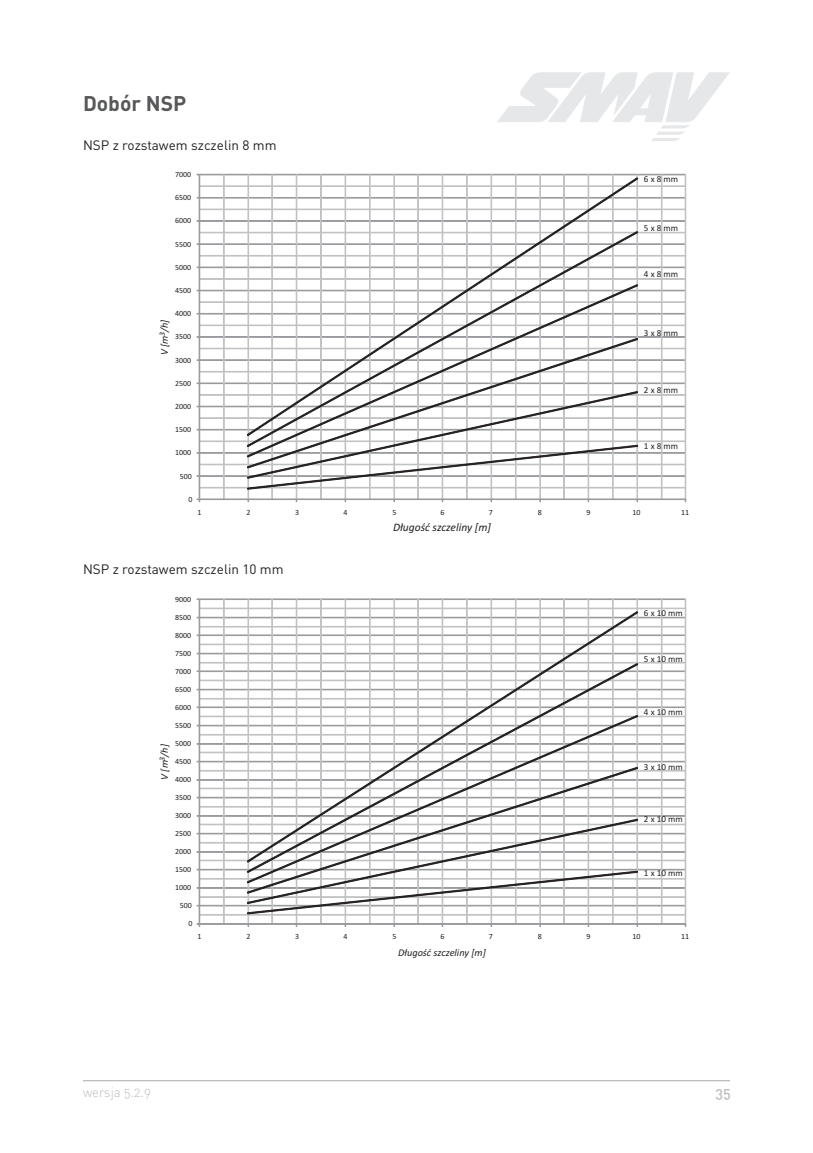
<style>
.page{position:relative;width:813px;height:1153px;background:#fff}
.page>*{position:absolute;margin:0;border:0;box-sizing:border-box;transform-origin:0 0}
.t1{font:700 21px "DIN Pro";color:#57585a}
.t2{font:15px "DIN";color:#bcbdc0}
.t3{font:13.5px "DIN Pro";color:#231f20}
.t4{font:13.5px "DIN Light Alternate";color:#bcbdc0}
.t5{font:italic 11.55px "Calibri";color:#231f20}
.t6{font:italic 10.35px "Calibri";color:#231f20}
.t7{font:9.15px "Calibri";color:#231f20}
.t8{font:7.95px "Calibri";color:#231f20}
</style>
<div class="page">
<svg style="left:497px;top:72px;width:232px;height:69px"></svg>
<svg style="left:196px;top:174px;width:490px;height:328px"></svg>
<svg style="left:247px;top:457px;width:390px;height:11px"></svg>
<svg style="left:247px;top:447px;width:390px;height:10px"></svg>
<svg style="left:247px;top:436px;width:390px;height:11px"></svg>
<svg style="left:247px;top:178px;width:390px;height:258px"></svg>
<svg style="left:196px;top:598px;width:490px;height:328px"></svg>
<svg style="left:247px;top:882px;width:390px;height:11px"></svg>
<svg style="left:247px;top:873px;width:390px;height:9px"></svg>
<svg style="left:247px;top:862px;width:390px;height:11px"></svg>
<svg style="left:247px;top:611px;width:390px;height:251px"></svg>
<hr style="left:83px;top:1079px;width:646px;height:2px;background:#bcbdc0">
<h1 class="t1" style="left:83px;top:95px;width:105px">Dobór NSP</h1>
<h3 class="t3" style="left:83px;top:139px;width:195px">NSP z rozstawem szczelin 8 mm</h3>
<p class="t8" style="left:175px;top:171px;width:18px">7000</p>
<p class="t8" style="left:175px;top:194px;width:18px">6500</p>
<p class="t8" style="left:175px;top:217px;width:18px">6000</p>
<p class="t8" style="left:175px;top:240px;width:18px">5500</p>
<p class="t8" style="left:175px;top:264px;width:18px">5000</p>
<p class="t8" style="left:175px;top:287px;width:18px">4500</p>
<p class="t8" style="left:175px;top:310px;width:18px">4000</p>
<h3 class="t6" style="left:160px;top:355px;width:37px;rotate:-90deg">V [m<sup>3</sup>/h]</h3>
<p class="t8" style="left:175px;top:333px;width:18px">3500</p>
<p class="t8" style="left:175px;top:356px;width:18px">3000</p>
<p class="t8" style="left:175px;top:380px;width:18px">2500</p>
<p class="t8" style="left:175px;top:403px;width:18px">2000</p>
<p class="t8" style="left:175px;top:426px;width:18px">1500</p>
<p class="t8" style="left:175px;top:449px;width:18px">1000</p>
<p class="t8" style="left:180px;top:472px;width:14px">500</p>
<p class="t8" style="left:188px;top:495px;width:6px">0</p>
<p class="t7" style="left:643px;top:175px;width:36px">6 x 8 mm</p>
<p class="t7" style="left:643px;top:224px;width:36px">5 x 8 mm</p>
<p class="t7" style="left:643px;top:270px;width:36px">4 x 8 mm</p>
<p class="t7" style="left:643px;top:329px;width:36px">3 x 8 mm</p>
<p class="t7" style="left:643px;top:386px;width:36px">2 x 8 mm</p>
<p class="t7" style="left:643px;top:441px;width:36px">1 x 8 mm</p>
<p class="t8" style="left:197px;top:508px;width:6px">1</p>
<p class="t8" style="left:246px;top:508px;width:6px">2</p>
<p class="t8" style="left:295px;top:508px;width:6px">3</p>
<p class="t8" style="left:343px;top:508px;width:6px">4</p>
<p class="t8" style="left:392px;top:508px;width:6px">5</p>
<p class="t8" style="left:440px;top:508px;width:6px">6</p>
<p class="t8" style="left:488px;top:508px;width:6px">7</p>
<p class="t8" style="left:537px;top:508px;width:6px">8</p>
<p class="t8" style="left:586px;top:508px;width:6px">9</p>
<p class="t8" style="left:632px;top:508px;width:10px">10</p>
<p class="t8" style="left:680px;top:508px;width:10px">11</p>
<h3 class="t3" style="left:83px;top:563px;width:202px">NSP z rozstawem szczelin 10 mm</h3>
<p class="t8" style="left:175px;top:595px;width:18px">9000</p>
<p class="t8" style="left:175px;top:614px;width:18px">8500</p>
<p class="t8" style="left:175px;top:631px;width:18px">8000</p>
<p class="t8" style="left:175px;top:650px;width:18px">7500</p>
<p class="t8" style="left:175px;top:668px;width:18px">7000</p>
<p class="t8" style="left:175px;top:686px;width:18px">6500</p>
<p class="t8" style="left:175px;top:704px;width:18px">6000</p>
<p class="t8" style="left:175px;top:722px;width:18px">5500</p>
<p class="t8" style="left:175px;top:740px;width:18px">5000</p>
<h3 class="t6" style="left:160px;top:779px;width:37px;rotate:-90deg">V [m<sup>3</sup>/h]</h3>
<p class="t8" style="left:175px;top:758px;width:18px">4500</p>
<p class="t8" style="left:175px;top:776px;width:18px">4000</p>
<p class="t8" style="left:175px;top:794px;width:18px">3500</p>
<p class="t8" style="left:175px;top:812px;width:18px">3000</p>
<p class="t8" style="left:175px;top:830px;width:18px">2500</p>
<p class="t8" style="left:175px;top:848px;width:18px">2000</p>
<p class="t8" style="left:175px;top:866px;width:18px">1500</p>
<p class="t8" style="left:175px;top:884px;width:18px">1000</p>
<p class="t8" style="left:180px;top:902px;width:14px">500</p>
<p class="t8" style="left:188px;top:920px;width:6px">0</p>
<h3 class="t5" style="left:393px;top:522px;width:99px">D³ugoœæ szczeliny [m]</h3>
<p class="t7" style="left:643px;top:608px;width:40px">6 x 10 mm</p>
<p class="t7" style="left:643px;top:654px;width:40px">5 x 10 mm</p>
<p class="t7" style="left:643px;top:708px;width:40px">4 x 10 mm</p>
<p class="t7" style="left:643px;top:762px;width:40px">3 x 10 mm</p>
<p class="t7" style="left:643px;top:815px;width:40px">2 x 10 mm</p>
<p class="t7" style="left:643px;top:869px;width:40px">1 x 10 mm</p>
<p class="t8" style="left:197px;top:933px;width:6px">1</p>
<p class="t8" style="left:246px;top:933px;width:6px">2</p>
<p class="t8" style="left:295px;top:933px;width:6px">3</p>
<p class="t8" style="left:343px;top:933px;width:6px">4</p>
<p class="t8" style="left:392px;top:933px;width:6px">5</p>
<p class="t8" style="left:440px;top:933px;width:6px">6</p>
<p class="t8" style="left:488px;top:933px;width:6px">7</p>
<p class="t8" style="left:537px;top:933px;width:6px">8</p>
<p class="t8" style="left:586px;top:933px;width:6px">9</p>
<p class="t8" style="left:632px;top:933px;width:10px">10</p>
<p class="t8" style="left:680px;top:933px;width:10px">11</p>
<h3 class="t6" style="left:398px;top:947px;width:89px">D³ugoœæ szczeliny [m]</h3>
<h3 class="t4" style="left:83px;top:1085px;width:69px">wersja 5.2.9</h3>
<h2 class="t2" style="left:715px;top:1085px;width:17px">35</h2>
</div>
